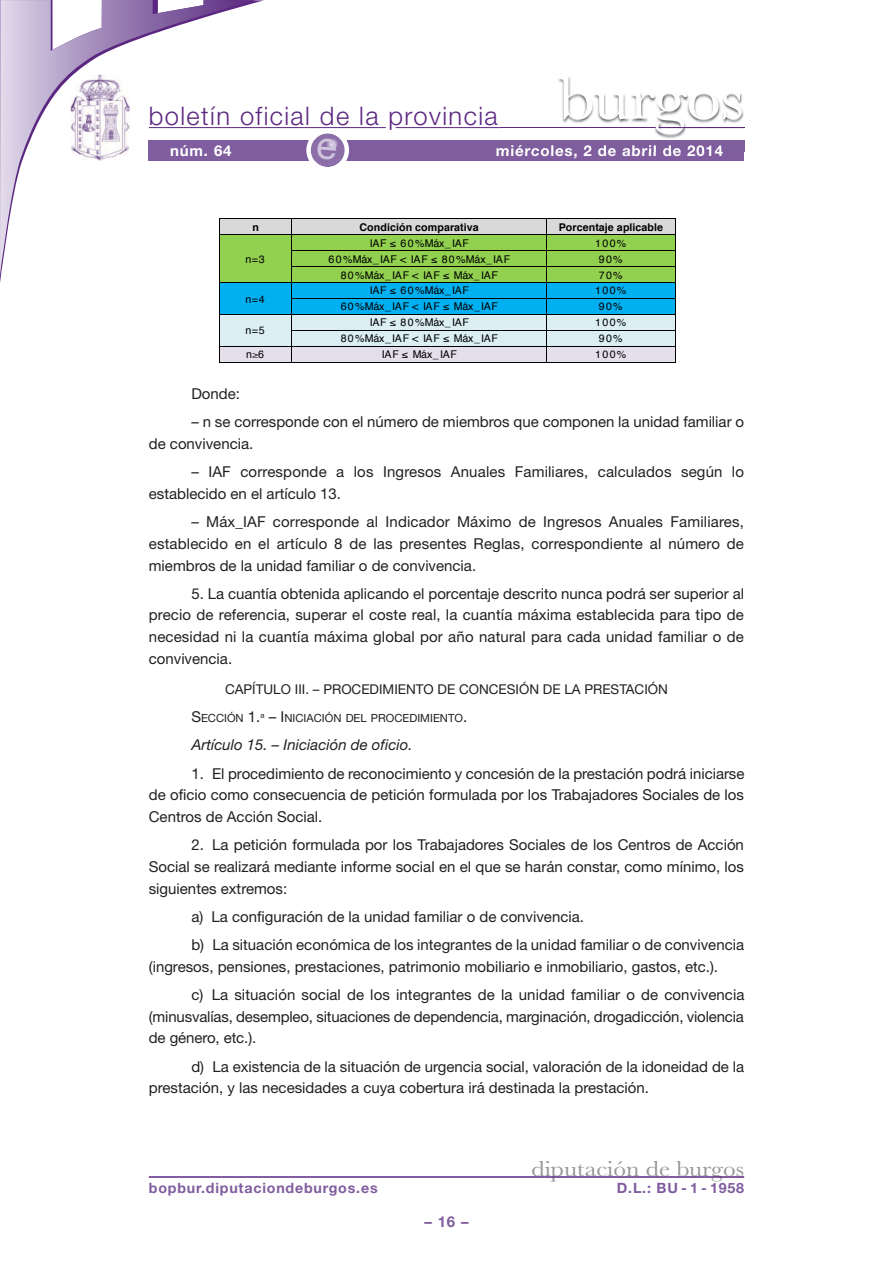
<style>
.page{position:relative;width:893px;height:1263px;background:#fff}
.page>*{position:absolute;margin:0;border:0;box-sizing:border-box;transform-origin:0 0}
.t1{font:63px "Baskerville";letter-spacing:-.01em;color:#fff;scale:1.12 1}
.t2{font:300 25.5px "Helvetica Neue";letter-spacing:.055em;color:#5c2781}
.t3{font:22.5px "Baskerville";color:#939598;scale:1.12 1}
.t4{font:15px/21.8px "Helvetica Neue";color:#231f20}
.t5{font:italic 15px "Helvetica Neue";color:#231f20}
.t6{font:700 15px "Helvetica Neue";letter-spacing:.055em;color:#fff}
.t7{font:700 15px "Helvetica Neue";color:#7f5d9e}
.t8{font:700 14.25px "Helvetica Neue";letter-spacing:.055em;color:#7f5d9e}
.t9{font:13.5px "Helvetica Neue";color:#231f20}
.t10{font:11.25px "Helvetica Neue";color:#231f20}
.t11{font:10.65px "Helvetica";letter-spacing:-.005em;color:#000}
.t12{font:700 10.65px "Helvetica";letter-spacing:.01em;color:#000}
.s1{font-family:"Times"}
.s2{font-size:15px}
</style>
<div class="page">
<hr style="left:396px;top:127px;width:348px;height:1px;background:#5c2781">
<hr style="left:149px;top:127px;width:237px;height:1px;background:#5c2781">
<svg style="left:0;top:0;width:255px;height:275px"></svg>
<div style="left:149px;top:140px;width:595px;height:20px;background:#7f5d9e"></div>
<hr style="left:149px;top:1176px;width:595px;height:2px;background:#5c2781">
<img style="left:558px;top:76px;width:187px;height:75px">
<img style="left:558px;top:127px;width:101px;height:1px">
<img style="left:558px;top:140px;width:186px;height:11px">
<img style="left:502px;top:145px;width:61px;height:6px">
<hr style="left:659px;top:127px;width:85px;height:1px;background:#5c2781">
<img style="left:71px;top:74px;width:59px;height:87px">
<div style="left:220px;top:219px;width:72px;height:15px;background:#d9d9d9"></div>
<div style="left:292px;top:219px;width:254px;height:15px;background:#d9d9d9"></div>
<div style="left:547px;top:219px;width:128px;height:15px;background:#d9d9d9"></div>
<hr style="left:220px;top:219px;width:71px;height:1px;background:#000">
<hr style="left:292px;top:219px;width:254px;height:1px;background:#000">
<hr style="left:547px;top:219px;width:128px;height:1px;background:#000">
<div style="left:220px;top:235px;width:72px;height:47px;background:#92d050"></div>
<div style="left:292px;top:235px;width:254px;height:16px;background:#92d050"></div>
<div style="left:547px;top:235px;width:128px;height:16px;background:#92d050"></div>
<hr style="left:220px;top:234px;width:71px;height:1px;background:#000">
<hr style="left:292px;top:234px;width:254px;height:1px;background:#000">
<hr style="left:547px;top:234px;width:128px;height:1px;background:#000">
<div style="left:292px;top:251px;width:254px;height:15px;background:#92d050"></div>
<div style="left:547px;top:251px;width:128px;height:15px;background:#92d050"></div>
<hr style="left:292px;top:251px;width:254px;height:1px;background:#000">
<hr style="left:547px;top:251px;width:128px;height:1px;background:#000">
<div style="left:292px;top:267px;width:254px;height:15px;background:#92d050"></div>
<div style="left:547px;top:267px;width:128px;height:15px;background:#92d050"></div>
<hr style="left:292px;top:266px;width:254px;height:1px;background:#000">
<hr style="left:547px;top:266px;width:128px;height:1px;background:#000">
<div style="left:220px;top:283px;width:72px;height:31px;background:#00b0f0"></div>
<div style="left:292px;top:283px;width:254px;height:15px;background:#00b0f0"></div>
<div style="left:547px;top:283px;width:128px;height:15px;background:#00b0f0"></div>
<hr style="left:220px;top:282px;width:71px;height:1px;background:#000">
<hr style="left:292px;top:282px;width:254px;height:1px;background:#000">
<hr style="left:547px;top:282px;width:128px;height:1px;background:#000">
<div style="left:292px;top:299px;width:254px;height:15px;background:#00b0f0"></div>
<div style="left:547px;top:299px;width:128px;height:15px;background:#00b0f0"></div>
<hr style="left:292px;top:298px;width:254px;height:1px;background:#000">
<hr style="left:547px;top:298px;width:128px;height:1px;background:#000">
<div style="left:220px;top:315px;width:72px;height:31px;background:#dbeef3"></div>
<div style="left:292px;top:315px;width:254px;height:15px;background:#dbeef3"></div>
<div style="left:547px;top:315px;width:128px;height:15px;background:#dbeef3"></div>
<hr style="left:220px;top:314px;width:71px;height:1px;background:#000">
<hr style="left:292px;top:314px;width:254px;height:1px;background:#000">
<hr style="left:547px;top:314px;width:128px;height:1px;background:#000">
<div style="left:292px;top:331px;width:254px;height:15px;background:#dbeef3"></div>
<div style="left:547px;top:331px;width:128px;height:15px;background:#dbeef3"></div>
<hr style="left:292px;top:330px;width:254px;height:1px;background:#000">
<hr style="left:547px;top:330px;width:128px;height:1px;background:#000">
<div style="left:220px;top:347px;width:72px;height:15px;background:#e5dfec"></div>
<div style="left:292px;top:347px;width:254px;height:15px;background:#e5dfec"></div>
<div style="left:547px;top:347px;width:128px;height:15px;background:#e5dfec"></div>
<hr style="left:220px;top:346px;width:71px;height:1px;background:#000">
<hr style="left:292px;top:346px;width:254px;height:1px;background:#000">
<hr style="left:547px;top:346px;width:128px;height:1px;background:#000">
<svg style="left:219px;top:219px;width:1px;height:144px"></svg>
<hr style="left:220px;top:362px;width:71px;height:1px;background:#000">
<svg style="left:291px;top:219px;width:1px;height:144px"></svg>
<hr style="left:292px;top:362px;width:254px;height:1px;background:#000">
<svg style="left:546px;top:219px;width:1px;height:144px"></svg>
<hr style="left:547px;top:362px;width:128px;height:1px;background:#000">
<svg style="left:675px;top:219px;width:1px;height:144px"></svg>
<svg style="left:306px;top:133px;width:43px;height:34px"></svg>
<h2 class="t2" style="left:149px;top:100px;width:350px">boletín oficial de la provincia</h2>
<h1 class="t1" style="left:558px;top:60px;width:168px">burgos</h1>
<p class="t6" style="left:170px;top:141px;width:63px">núm. 64</p>
<p class="t6" style="left:496px;top:141px;width:229px">miércoles, 2 de abril de 2014</p>
<p class="t12" style="left:252px;top:223px;width:8px">n</p>
<p class="t12" style="left:359px;top:223px;width:121px">Condición comparativa</p>
<p class="t12" style="left:559px;top:223px;width:106px">Porcentaje aplicable</p>
<p class="t11" style="left:245px;top:255px;width:21px">n=3</p>
<p class="t11" style="left:370px;top:238px;width:101px">IAF " 60%Máx_IAF</p>
<p class="t11" style="left:595px;top:238px;width:33px">100%</p>
<p class="t11" style="left:329px;top:255px;width:183px">60%Máx_IAF &lt; IAF " 80%Máx_IAF</p>
<p class="t11" style="left:599px;top:255px;width:25px">90%</p>
<p class="t11" style="left:341px;top:270px;width:159px">80%Máx_IAF &lt; IAF " Máx_IAF</p>
<p class="t11" style="left:599px;top:270px;width:25px">70%</p>
<p class="t11" style="left:245px;top:294px;width:21px">n=4</p>
<p class="t11" style="left:245px;top:326px;width:21px">n=5</p>
<p class="t11" style="left:370px;top:286px;width:101px">IAF " 60%Máx_IAF</p>
<p class="t11" style="left:595px;top:286px;width:33px">100%</p>
<p class="t11" style="left:341px;top:302px;width:159px">60%Máx_IAF &lt; IAF " Máx_IAF</p>
<p class="t11" style="left:599px;top:302px;width:25px">90%</p>
<p class="t11" style="left:370px;top:318px;width:101px">IAF " 80%Máx_IAF</p>
<p class="t11" style="left:595px;top:318px;width:33px">100%</p>
<p class="t11" style="left:341px;top:334px;width:159px">80%Máx_IAF &lt; IAF " Máx_IAF</p>
<p class="t11" style="left:599px;top:334px;width:25px">90%</p>
<p class="t11" style="left:246px;top:350px;width:20px">n<span class="s1">!</span>6</p>
<p class="t11" style="left:382px;top:350px;width:77px">IAF " Máx_IAF</p>
<p class="t11" style="left:595px;top:350px;width:33px">100%</p>
<p class="t4" style="left:191px;top:383px;width:50px">Donde:</p>
<p class="t4" style="left:149px;top:411px;width:597px;text-indent:43px">– n se corresponde con el número de miembros que componen la unidad familiar o de convivencia.</p>
<p class="t4" style="left:149px;top:461px;width:597px;text-indent:43px">– IAF corresponde a los Ingresos Anuales Familiares, calculados según lo establecido en el artículo 13.</p>
<p class="t4" style="left:149px;top:511px;width:597px;text-align:justify;text-indent:43px">– Máx_IAF corresponde al Indicador Máximo de Ingresos Anuales Familiares, establecido en el artículo 8 de las presentes Reglas, correspondiente al número de miembros de la unidad familiar o de convivencia.</p>
<p class="t4" style="left:149px;top:582px;width:597px;text-align:justify;text-indent:43px">5. La cuantía obtenida aplicando el porcentaje descrito nunca podrá ser superior al precio de referencia, superar el coste real, la cuantía máxima establecida para tipo de necesidad ni la cuantía máxima global por año natural para cada unidad familiar o de convivencia.</p>
<p class="t9" style="left:225px;top:681px;width:444px">CAPÍTULO III. – PROCEDIMIENTO DE CONCESIÓN DE LA PRESTACIÓN</p>
<p class="t10" style="left:191px;top:712px;width:277px"><span class="s2">S</span>ECCIÓN <span class="s2">1.</span>ª <span class="s2">– I</span>NICIACIÓN DEL PROCEDIMIENTO<span class="s2">.</span></p>
<p class="t5" style="left:191px;top:736px;width:223px">Artículo 15. – Iniciación de oficio.</p>
<p class="t4" style="left:149px;top:762px;width:597px;text-align:justify;text-indent:43px">1. El procedimiento de reconocimiento y concesión de la prestación podrá iniciarse de oficio como consecuencia de petición formulada por los Trabajadores Sociales de los Centros de Acción Social.</p>
<p class="t4" style="left:149px;top:834px;width:597px;text-align:justify;text-indent:43px">2. La petición formulada por los Trabajadores Sociales de los Centros de Acción Social se realizará mediante informe social en el que se harán constar, como mínimo, los siguientes extremos:</p>
<p class="t4" style="left:191px;top:902px;width:554px;line-height:28.2px">a) La configuración de la unidad familiar o de convivencia.<br>b) La situación económica de los integrantes de la unidad familiar o de convivencia</p>
<p class="t4" style="left:191px;top:952px;width:555px;line-height:28.2px;text-indent:-43px">(ingresos, pensiones, prestaciones, patrimonio mobiliario e inmobiliario, gastos, etc.).<br>c) La situación social de los integrantes de la unidad familiar o de convivencia</p>
<p class="t4" style="left:149px;top:1005px;width:597px">(minusvalías, desempleo, situaciones de dependencia, marginación, drogadicción, violencia de género, etc.).</p>
<p class="t4" style="left:149px;top:1055px;width:597px;text-indent:43px">d) La existencia de la situación de urgencia social, valoración de la idoneidad de la prestación, y las necesidades a cuya cobertura irá destinada la prestación.</p>
<h3 class="t3" style="left:531px;top:1155px;width:191px">diputación de burgos</h3>
<p class="t8" style="left:149px;top:1179px;width:230px">bopbur.diputaciondeburgos.es</p>
<p class="t8" style="left:617px;top:1179px;width:129px">D.L.: BU - 1 - 1958</p>
<p class="t7" style="left:424px;top:1212px;width:46px">–16–</p>
</div>
